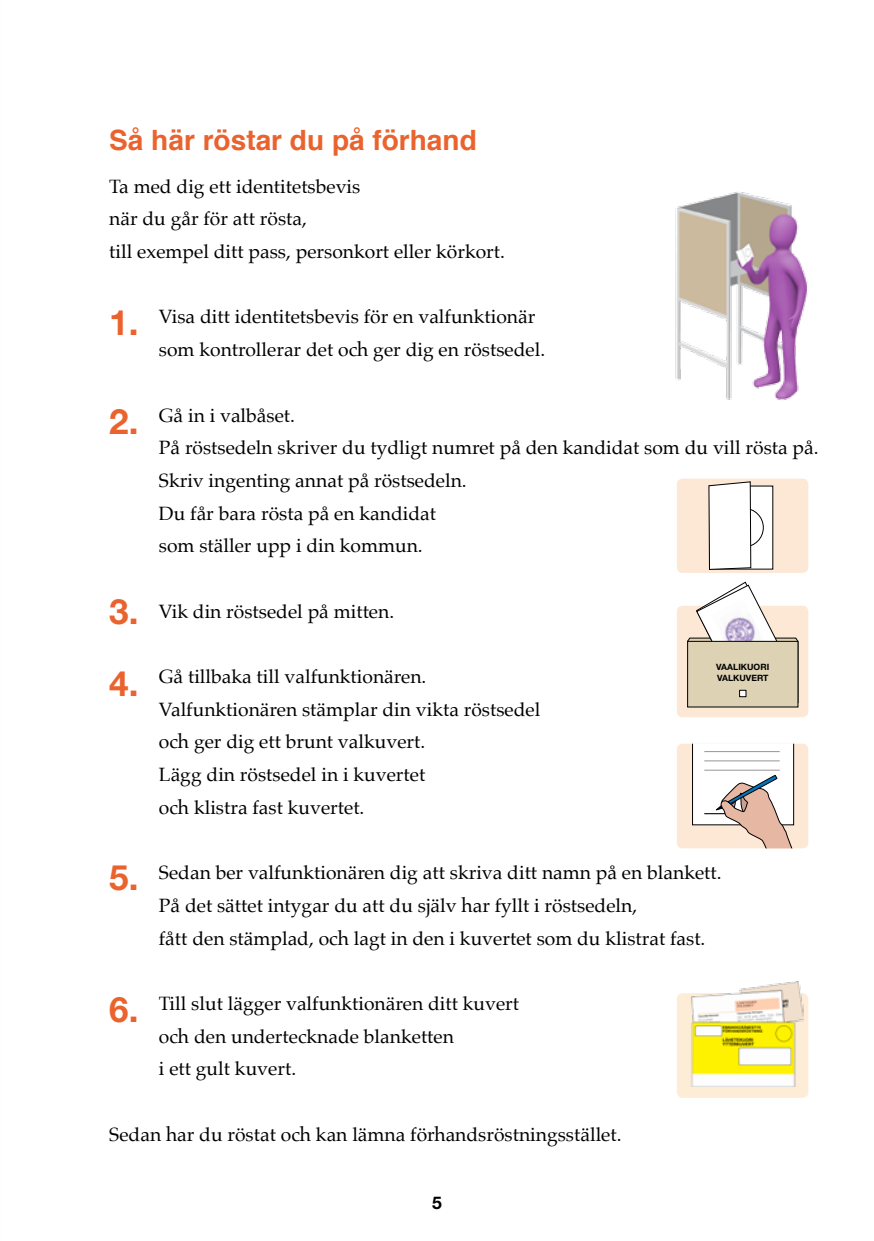
<style>
.page{position:relative;width:874px;height:1241px;background:#fff}
.page>*{position:absolute;margin:0;border:0;box-sizing:border-box;transform-origin:0 0}
.t1{font:700 35px/72.5px "Helvetica Neue LT Std";color:#ea632e}
.t2{font:700 28px "Helvetica";color:#ea632e}
.t3{font:19.25px/32.7px "Palatino";color:#000}
.t4{font:700 17.5px "Helvetica Neue LT Std";color:#000}
.t5{font:700 8.75px/10.8px "Helvetica Neue LT Std";color:#000}
</style>
<div class="page">
<img style="left:675px;top:192px;width:133px;height:208px">
<div style="left:676px;top:743px;width:131px;height:105px;background:#fde7d5;border-radius:6px"></div>
<svg style="left:692px;top:743px;width:111px;height:105px"></svg>
<div style="left:676px;top:993px;width:131px;height:104px;background:#feedd6;border-radius:6px"></div>
<img style="left:691px;top:981px;width:111px;height:105px">
<div style="left:676px;top:478px;width:131px;height:95px;background:#fde7d5;border-radius:6px"></div>
<div style="left:709px;top:486px;width:63px;height:83px;background:#fff"></div>
<div style="left:724px;top:508px;width:39px;height:39px;border:1px solid #000;border-radius:50%"></div>
<svg style="left:708px;top:481px;width:43px;height:89px"></svg>
<div style="left:676px;top:605px;width:131px;height:112px;background:#fde7d5;border-radius:6px"></div>
<div style="left:687px;top:641px;width:110px;height:66px;background:#ded2b5"></div>
<svg style="left:686px;top:581px;width:112px;height:122px"></svg>
<div style="left:739px;top:690px;width:6px;height:7px;border:1px solid #000"></div>
<h2 class="t2" style="left:109px;top:118px;width:369px">Så här röstar du på förhand</h2>
<p class="t3" style="left:109px;top:170px;width:397px">Ta med dig ett identitetsbevis<br>när du går för att rösta,<br>till exempel ditt pass, personkort eller körkort.</p>
<h1 class="t1" style="left:109px;top:285px;width:31px">1.</h1>
<p class="t3" style="left:159px;top:300px;width:387px">Visa ditt identitetsbevis för en valfunktionär som kontrollerar det och ger dig en röstsedel.</p>
<h1 class="t1" style="left:109px;top:385px;width:31px">2.</h1>
<p class="t3" style="left:159px;top:398px;width:661px">Gå in i valbåset.<br>På röstsedeln skriver du tydligt numret på den kandidat som du vill rösta på.<br>Skriv ingenting annat på röstsedeln.<br>Du får bara rösta på en kandidat<br>som ställer upp i din kommun.</p>
<h1 class="t1" style="left:109px;top:574px;width:31px">3.<br>4.</h1>
<p class="t3" style="left:159px;top:594px;width:237px">Vik din röstsedel på mitten.</p>
<p class="t3" style="left:159px;top:660px;width:383px">Gå tillbaka till valfunktionären.<br>Valfunktionären stämplar din vikta röstsedel och ger dig ett brunt valkuvert.<br>Lägg din röstsedel in i kuvertet<br>och klistra fast kuvertet.</p>
<p class="t5" style="left:715px;top:661px;width:54px">VAALIKUORI<br>VALKUVERT</p>
<h1 class="t1" style="left:109px;top:840px;width:31px">5.</h1>
<p class="t3" style="left:159px;top:856px;width:564px">Sedan ber valfunktionären dig att skriva ditt namn på en blankett.<br>På det sättet intygar du att du själv har fyllt i röstsedeln,<br>fått den stämplad, och lagt in den i kuvertet som du klistrat fast.</p>
<h1 class="t1" style="left:109px;top:972px;width:31px">6.</h1>
<p class="t3" style="left:159px;top:986px;width:361px">Till slut lägger valfunktionären ditt kuvert och den undertecknade blanketten<br>i ett gult kuvert.</p>
<p class="t3" style="left:109px;top:1117px;width:513px">Sedan har du röstat och kan lämna förhandsröstningsstället.</p>
<p class="t4" style="left:432px;top:1191px;width:11px">5</p>
</div>
